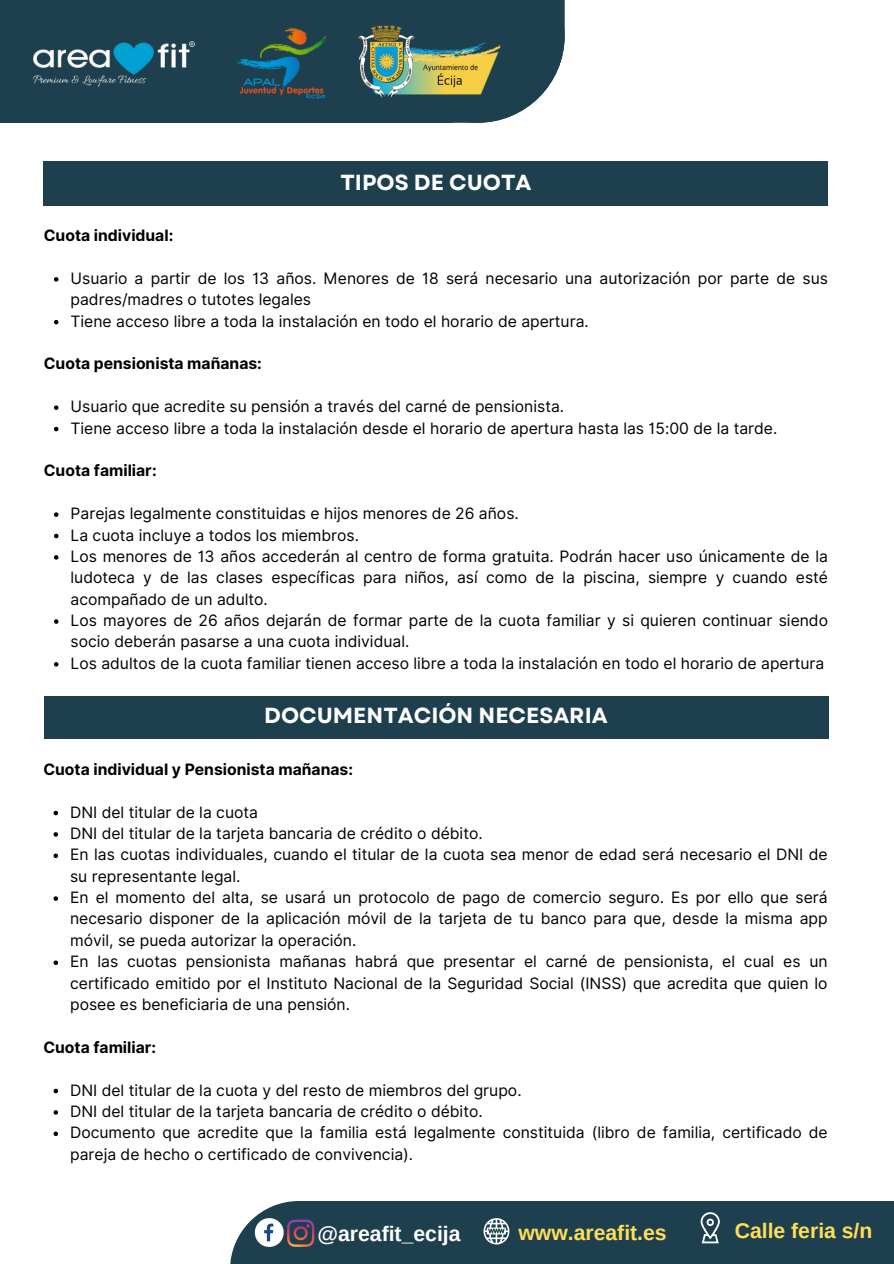
<style>
.page{position:relative;width:894px;height:1264px;background:#fff}
.page>*{position:absolute;margin:0;border:0;box-sizing:border-box;transform-origin:0 0}
.t1{font:700 21.75px "Garet";color:#fff}
.t2{font:700 21.15px "Arimo";color:#ffde59}
.t3{font:700 21.15px "Arimo";color:#fff}
.t4{font:15.75px/21.3px "Inter";color:#000}
.t5{font:700 15.75px "Inter";color:#000}
</style>
<div class="page">
<div style="left:299px;top:1200px;width:594px;height:63px;background:#1e404e"></div>
<svg style="left:230px;top:1200px;width:138px;height:63px;fill:#1e404e"></svg>
<div style="left:251px;top:1221px;width:138px;height:42px;background:#1e404e"></div>
<svg style="left:255px;top:1218px;width:59px;height:28px"></svg>
<svg style="left:556px;top:1200px;width:337px;height:44px"></svg>
<svg style="left:483px;top:1218px;width:26px;height:26px"></svg>
<div style="left:0;top:0;width:452px;height:123px;background:#1e404e"></div>
<svg style="left:452px;top:0;width:113px;height:123px"></svg>
<img style="left:33px;top:41px;width:162px;height:46px">
<img style="left:237px;top:27px;width:90px;height:72px">
<img style="left:358px;top:19px;width:154px;height:86px">
<div style="left:44px;top:162px;width:783px;height:44px;background:#1e404e"></div>
<svg style="left:54px;top:277px;width:4px;height:4px"></svg>
<svg style="left:54px;top:320px;width:4px;height:4px"></svg>
<svg style="left:54px;top:405px;width:4px;height:5px"></svg>
<svg style="left:54px;top:427px;width:4px;height:4px"></svg>
<svg style="left:54px;top:512px;width:4px;height:5px"></svg>
<svg style="left:54px;top:533px;width:4px;height:5px"></svg>
<svg style="left:54px;top:555px;width:4px;height:4px"></svg>
<svg style="left:54px;top:619px;width:4px;height:4px"></svg>
<svg style="left:54px;top:662px;width:4px;height:4px"></svg>
<div style="left:44px;top:696px;width:783px;height:43px;background:#1e404e"></div>
<svg style="left:54px;top:810px;width:4px;height:5px"></svg>
<svg style="left:54px;top:832px;width:4px;height:4px"></svg>
<svg style="left:54px;top:853px;width:4px;height:5px"></svg>
<svg style="left:54px;top:896px;width:4px;height:4px"></svg>
<svg style="left:54px;top:960px;width:4px;height:5px"></svg>
<svg style="left:54px;top:1088px;width:4px;height:5px"></svg>
<svg style="left:54px;top:1110px;width:4px;height:4px"></svg>
<svg style="left:54px;top:1131px;width:4px;height:5px"></svg>
<p class="t1" style="left:340px;top:166px;width:192px">TIPOS DE CUOTA</p>
<p class="t5" style="left:44px;top:226px;width:131px">Cuota individual:</p>
<h3 class="t4" style="left:70px;top:267px;width:758px">Usuario a partir de los 13 años. Menores de 18 será necesario una autorización por parte de sus padres/madres o tutotes legales</h3>
<p class="t4" style="left:70px;top:310px;width:519px">Tiene acceso libre a toda la instalación en todo el horario de apertura.</p>
<p class="t5" style="left:44px;top:354px;width:219px">Cuota pensionista mañanas:</p>
<h3 class="t4" style="left:70px;top:396px;width:495px">Usuario que acredite su pensión a través del carné de pensionista.</h3>
<p class="t4" style="left:70px;top:417px;width:708px">Tiene acceso libre a toda la instalación desde el horario de apertura hasta las 15:00 de la tarde.</p>
<p class="t5" style="left:44px;top:461px;width:114px">Cuota familiar:</p>
<p class="t4" style="left:70px;top:502px;width:449px">Parejas legalmente constituidas e hijos menores de 26 años.</p>
<p class="t4" style="left:70px;top:524px;width:290px">La cuota incluye a todos los miembros.</p>
<p class="t4" style="left:70px;top:545px;width:758px;text-align:justify">Los menores de 13 años accederán al centro de forma gratuita. Podrán hacer uso únicamente de la ludoteca y de las clases específicas para niños, así como de la piscina, siempre y cuando esté acompañado de un adulto.</p>
<h1 class="t4" style="left:70px;top:609px;width:758px">Los mayores de 26 años dejarán de formar parte de la cuota familiar y si quieren continuar siendo socio deberán pasarse a una cuota individual.</h1>
<h3 class="t4" style="left:70px;top:652px;width:755px">Los adultos de la cuota familiar tienen acceso libre a toda la instalación en todo el horario de apertura</h3>
<p class="t1" style="left:264px;top:700px;width:345px">DOCUMENTACIÓN NECESARIA</p>
<p class="t5" style="left:43px;top:759px;width:311px">Cuota individual y Pensionista mañanas:</p>
<p class="t4" style="left:70px;top:801px;width:189px">DNI del titular de la cuota</p>
<p class="t4" style="left:70px;top:822px;width:414px">DNI del titular de la tarjeta bancaria de crédito o débito.</p>
<p class="t4" style="left:70px;top:844px;width:758px">En las cuotas individuales, cuando el titular de la cuota sea menor de edad será necesario el DNI de su representante legal.</p>
<h3 class="t4" style="left:70px;top:886px;width:758px;text-align:justify">En el momento del alta, se usará un protocolo de pago de comercio seguro. Es por ello que será necesario disponer de la aplicación móvil de la tarjeta de tu banco para que, desde la misma app móvil, se pueda autorizar la operación.</h3>
<p class="t4" style="left:70px;top:950px;width:758px;text-align:justify">En las cuotas pensionista mañanas habrá que presentar el carné de pensionista, el cual es un certificado emitido por el Instituto Nacional de la Seguridad Social (INSS) que acredita que quien lo posee es beneficiaria de una pensión.</p>
<p class="t5" style="left:43px;top:1037px;width:114px">Cuota familiar:</p>
<p class="t4" style="left:70px;top:1079px;width:453px">DNI del titular de la cuota y del resto de miembros del grupo.</p>
<p class="t4" style="left:70px;top:1100px;width:414px">DNI del titular de la tarjeta bancaria de crédito o débito.</p>
<p class="t4" style="left:70px;top:1121px;width:758px">Documento que acredite que la familia está legalmente constituida (libro de familia, certificado de pareja de hecho o certificado de convivencia).</p>
<p class="t3" style="left:317px;top:1221px;width:145px">@areafit_ecija</p>
<h3 class="t2" style="left:518px;top:1220px;width:150px">www.areafit.es</h3>
<h1 class="t2" style="left:734px;top:1218px;width:139px">Calle feria s/n</h1>
</div>
